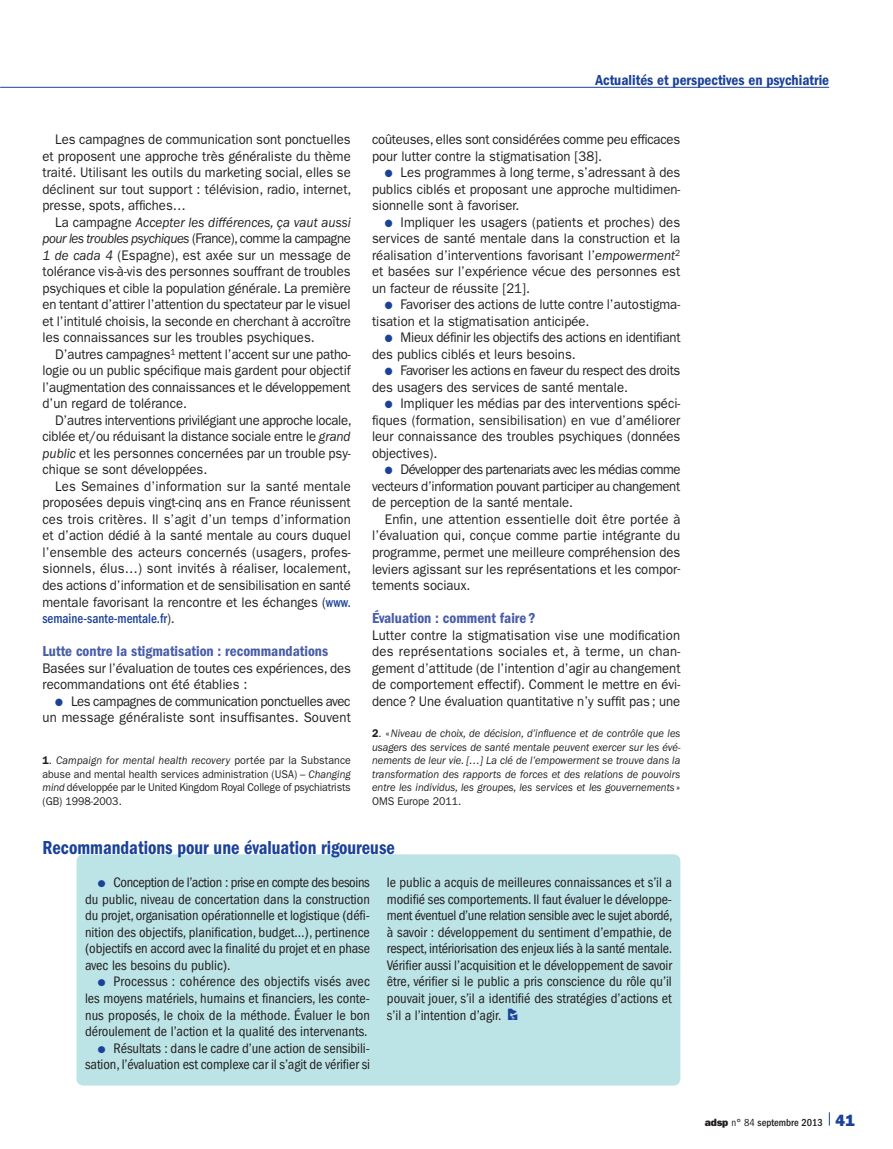
<style>
.page{position:relative;width:893px;height:1149px;background:#fff}
.page>*{position:absolute;margin:0;border:0;box-sizing:border-box;transform-origin:0 0}
.t1{font:19.5px "ITC Franklin Gothic Std Dm Cd";color:#1b4299;scale:.94 1}
.t2{font:15px "ITC Franklin Gothic Std Dm Cd";color:#495da8}
.t3{font:15px "ITC Franklin Gothic Std Dm Cd";color:#1b4299}
.t4{font:condensed 14.25px/16.5px "ITC Franklin Gothic Std";color:#231f20;text-align:justify}
.t5{font:13.95px/16.5px "ITC Franklin Gothic Std";color:#231f20;text-align:justify;scale:.94 1}
.t6{font:13.95px/16.5px "ITC Franklin Gothic Std";letter-spacing:-.02em;color:#231f20;scale:.94 1}
.t7{font:italic 11.25px/13.5px "ITC Franklin Gothic Std";color:#231f20;text-align:justify;scale:.94 1}
.t8{font:11.25px/13.5px "ITC Franklin Gothic Std";letter-spacing:-.01em;color:#231f20;text-align:justify;scale:.94 1}
.t9{font:500 condensed 10.5px "ITC Franklin Gothic Std";color:#231f20}
.s1{color:#1b4299}
.s2{font-style:italic}
.s3{font-weight:600;font-style:normal}
.s4{font-style:normal}
.s5{font-weight:500;font-stretch:condensed;color:#1b4299}
.s6{font-weight:600}
.s7{font-family:"Ph Fpictos";font-weight:600;font-stretch:normal;font-size:15px;color:#1b4299}
.s8{font-family:"ITC Franklin Gothic Std Hvy";font-weight:400;font-stretch:normal}
.s9{font-weight:400}
.s10{font-family:"ITC Franklin Gothic Std Hvy";font-weight:400;font-stretch:normal;font-size:16.2px;color:#1b4299}
</style>
<div class="page">
<hr style="left:0;top:87px;width:829px;height:1px;background:#1b4299">
<svg style="left:829px;top:1112px;width:1px;height:13px"></svg>
<div style="left:77px;top:854px;width:603px;height:231px;background:#bce3e5;border-radius:7px"></div>
<p class="t3" style="left:595px;top:71px;width:235px">Actualités et perspectives en psychiatrie</p>
<p class="t5" style="left:372px;top:131px;width:329px">coûteuses, elles sont considérées comme peu efficaces pour lutter contre la stigmatisation [38].</p>
<p class="t5" style="left:372px;top:164px;width:329px;text-indent:13px"><span class="s1">●</span> Les programmes à long terme, s’adressant à des publics ciblés et proposant une approche multidimen&shy;sionnelle sont à favoriser.</p>
<p class="t5" style="left:372px;top:214px;width:329px;text-indent:13px"><span class="s1">●</span> Impliquer les usagers (patients et proches) des services de santé mentale dans la construction et la réalisation d’interventions favorisant l’<span class="s2">empowerment</span><sup>2 </sup>et basées sur l’expérience vécue des personnes est un facteur de réussite [21].</p>
<p class="t5" style="left:372px;top:296px;width:329px;text-indent:13px"><span class="s1">●</span> Favoriser des actions de lutte contre l’autostigma&shy;tisation et la stigmatisation anticipée.</p>
<p class="t5" style="left:372px;top:329px;width:330px;text-indent:13px"><span class="s1">●</span> Mieux définir les objectifs des actions en identifiant des publics ciblés et leurs besoins.</p>
<p class="t6" style="left:372px;top:362px;width:329px;text-indent:13px"><span class="s1">●</span> Favoriser les actions en faveur du respect des droits des usagers des services de santé mentale.</p>
<p class="t5" style="left:372px;top:395px;width:330px;text-indent:13px"><span class="s1">●</span> Impliquer les médias par des interventions spéci&shy;fiques (formation, sensibilisation) en vue d’améliorer leur connaissance des troubles psychiques (données objectives).</p>
<p class="t5" style="left:372px;top:461px;width:330px;text-indent:13px"><span class="s1">●</span> Développer des partenariats avec les médias comme vecteurs d’information pouvant participer au changement de perception de la santé mentale.</p>
<p class="t5" style="left:372px;top:511px;width:330px;text-indent:13px">Enfin, une attention essentielle doit être portée à l’évaluation qui, conçue comme partie intégrante du programme, permet une meilleure compréhension des leviers agissant sur les représentations et les compor&shy;tements sociaux.</p>
<p class="t2" style="left:372px;top:609px;width:165px">Évaluation : comment faire ?</p>
<p class="t5" style="left:372px;top:626px;width:330px">Lutter contre la stigmatisation vise une modification des représentations sociales et, à terme, un chan&shy;gement d’attitude (de l’intention d’agir au changement de comportement effectif). Comment le mettre en évi&shy;dence? Une évaluation quantitative n’y suffit pas; une</p>
<p class="t7" style="left:372px;top:726px;width:330px"><span class="s3">2</span><span class="s4">. «</span>Niveau de choix, de décision, d’influence et de contrôle que les usagers des services de santé mentale peuvent exercer sur les évé&shy;nements de leur vie. […] La clé de l’empowerment se trouve dans la transformation des rapports de forces et des relations de pouvoirs entre les individus, les groupes, les services et les gouvernements <span class="s4">» OMS Europe 2011.</span></p>
<h1 class="t1" style="left:43px;top:835px;width:376px">Recommandations pour une évaluation rigoureuse</h1>
<p class="t4" style="left:85px;top:874px;width:287px;text-indent:13px"><span class="s1">●</span> Conception de l’action : prise en compte des besoins du public, niveau de concertation dans la construction du projet, organisation opérationnelle et logistique (défi&shy;nition des objectifs, planification, budget…), pertinence (objectifs en accord avec la finalité du projet et en phase avec les besoins du public).</p>
<p class="t4" style="left:85px;top:973px;width:287px;text-indent:13px"><span class="s1">●</span> Processus : cohérence des objectifs visés avec les moyens matériels, humains et financiers, les conte&shy;nus proposés, le choix de la méthode. Évaluer le bon déroulement de l’action et la qualité des intervenants.</p>
<p class="t4" style="left:85px;top:1039px;width:287px;text-align:right"><span class="s1">●</span> Résultats : dans le cadre d’une action de sensibili&shy;sation, l’évaluation est complexe car il s’agit de vérifier si</p>
<p class="t5" style="left:43px;top:131px;width:330px;text-indent:13px">Les campagnes de communication sont ponctuelles et proposent une approche très généraliste du thème traité. Utilisant les outils du marketing social, elles se déclinent sur tout support : télévision, radio, internet, presse, spots, affiches…</p>
<p class="t5" style="left:43px;top:214px;width:330px;text-indent:13px">La campagne <span class="s2">Accepter les différences, ça vaut aussi pour les troubles psychiques</span> (France), comme la campagne <span class="s2">1 de cada 4</span> (Espagne), est axée sur un message de tolérance vis-à-vis des personnes souffrant de troubles psychiques et cible la population générale. La première en tentant d’attirer l’attention du spectateur par le visuel et l’intitulé choisis, la seconde en cherchant à accroître les connaissances sur les troubles psychiques.</p>
<p class="t5" style="left:43px;top:346px;width:329px;text-indent:13px">D’autres campagnes<sup>1</sup> mettent l’accent sur une patho&shy;logie ou un public spécifique mais gardent pour objectif l’augmentation des connaissances et le développement d’un regard de tolérance.</p>
<p class="t5" style="left:43px;top:412px;width:330px;text-indent:13px">D’autres interventions privilégiant une approche locale, ciblée et/ou réduisant la distance sociale entre le <span class="s2">grand public</span> et les personnes concernées par un trouble psy&shy;chique se sont développées.</p>
<p class="t5" style="left:43px;top:478px;width:330px;text-indent:13px">Les Semaines d’information sur la santé mentale proposées depuis vingt-cinq ans en France réunissent ces trois critères. Il s’agit d’un temps d’information et d’action dédié à la santé mentale au cours duquel l’ensemble des acteurs concernés (usagers, profes&shy;sionnels, élus…) sont invités à réaliser, localement, des actions d’information et de sensibilisation en santé mentale favorisant la rencontre et les échanges (<span class="s5">www. semaine-sante-mentale.fr</span>).</p>
<p class="t2" style="left:43px;top:642px;width:287px">Lutte contre la stigmatisation : recommandations</p>
<p class="t5" style="left:43px;top:659px;width:330px">Basées sur l’évaluation de toutes ces expériences, des recommandations ont été établies :</p>
<p class="t5" style="left:43px;top:692px;width:329px;text-align:right"><span class="s1">●</span> Les campagnes de communication ponctuelles avec un message généraliste sont insuffisantes. Souvent</p>
<p class="t8" style="left:43px;top:753px;width:330px"><span class="s6">1</span>. <span class="s2">Campaign for mental health recovery</span> portée par la Substance abuse and mental health services administration (USA) – <span class="s2">Changing mind</span> développée par le United Kingdom Royal College of psychiatrists (GB) 1998-2003.</p>
<p class="t4" style="left:387px;top:874px;width:287px">le public a acquis de meilleures connaissances et s’il a modifié ses comportements. Il faut évaluer le développe&shy;ment éventuel d’une relation sensible avec le sujet abordé, à savoir : développement du sentiment d’empathie, de respect, intériorisation des enjeux liés à la santé mentale.<br>Vérifier aussi l’acquisition et le développement de savoir être, vérifier si le public a pris conscience du rôle qu’il pouvait jouer, s’il a identifié des stratégies d’actions et s’il a l’intention d’agir. <span class="s7">t</span></p>
<p class="t9" style="left:705px;top:1115px;width:152px"><span class="s8">adsp</span> <span class="s9">n° 84</span> septembre 2013 <span class="s10">41</span></p>
</div>
